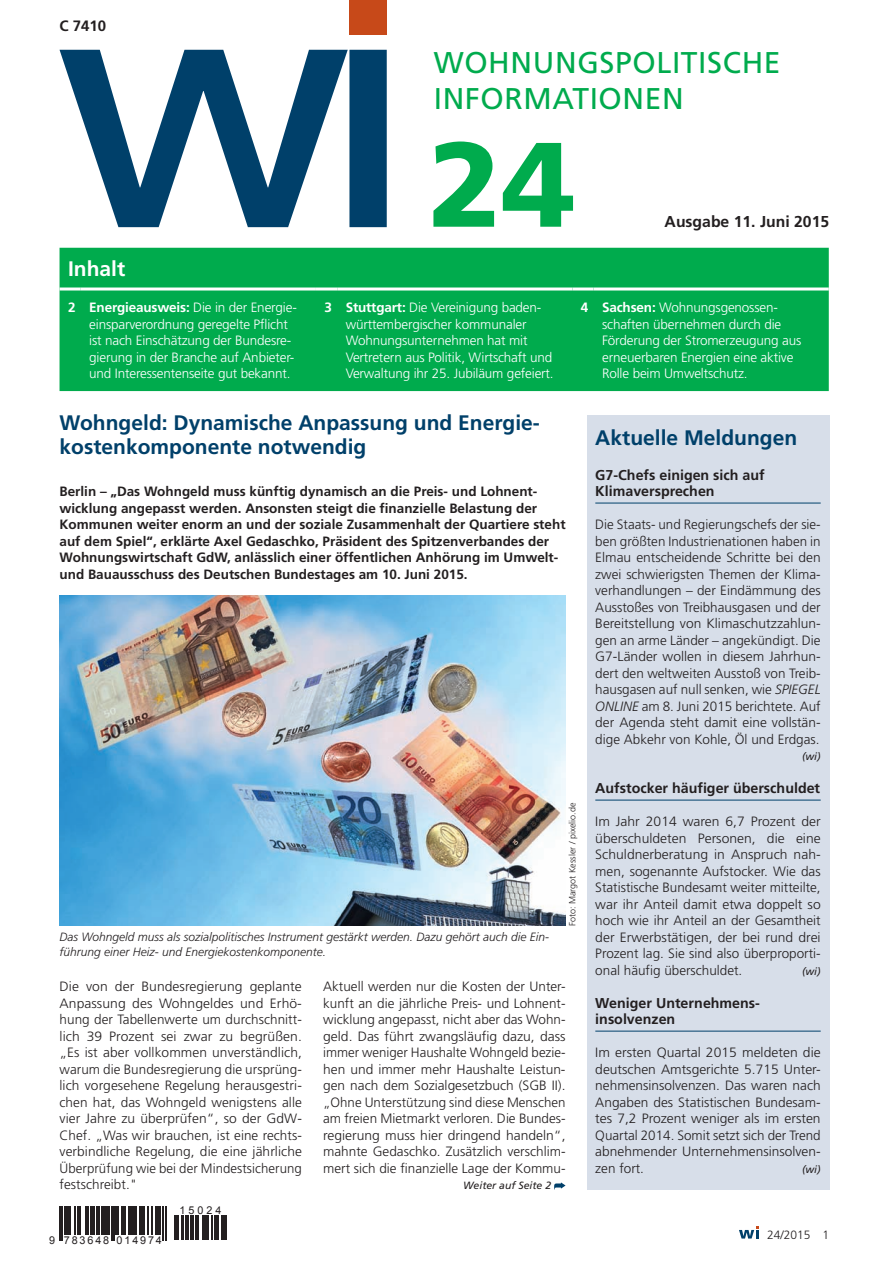
<style>
.page{position:relative;width:893px;height:1263px;background:#fff}
.page>*{position:absolute;margin:0;border:0;box-sizing:border-box;transform-origin:0 0}
.t1{font:900 120px "Frutiger";color:#00ab4d}
.t2{font:30px/36px "Frutiger";letter-spacing:.02em;color:#00ab4d}
.t3{font:700 21px/24px "Frutiger";color:#00406a}
.t4{font:700 21px "Frutiger";color:#fff}
.t5{font:700 15.75px "Frutiger";color:#231f20}
.t6{font:700 15px "Frutiger";color:#231f20}
.t7{font:700 14.25px/16.5px "Frutiger";color:#231f20}
.t8{font:300 13.5px/16.5px "Frutiger";color:#231f20;text-align:justify}
.t9{font:300 13.5px/16.5px "Frutiger";letter-spacing:-.01em;color:#fff}
.t10{font:700 13.5px/16.5px "Frutiger";color:#231f20}
.t11{font:italic 300 12px/15px "Frutiger";color:#231f20}
.t12{font:300 12px "Frutiger";color:#231f20}
.t13{font:10.8px "Arial";letter-spacing:.17em;color:#231f20}
.t14{font:italic 10.5px "Frutiger";color:#231f20}
.t15{font:300 9px "Frutiger";color:#231f20}
.s1{font-weight:700}
.s2{font-style:italic}
</style>
<div class="page">
<div style="left:60px;top:248px;width:769px;height:143px;background:#00ab4d"></div>
<hr style="left:60px;top:287px;width:21px;height:3px;background:#fff">
<hr style="left:81px;top:287px;width:235px;height:3px;background:#fff">
<hr style="left:316px;top:287px;width:21px;height:3px;background:#fff">
<hr style="left:337px;top:287px;width:235px;height:3px;background:#fff">
<hr style="left:572px;top:287px;width:22px;height:3px;background:#fff">
<hr style="left:594px;top:287px;width:235px;height:3px;background:#fff">
<svg style="left:554px;top:1182px;width:12px;height:7px"></svg>
<div style="left:587px;top:415px;width:242px;height:774px;background:#d7dee9"></div>
<hr style="left:595px;top:503px;width:226px;height:1px;background:#00406a">
<hr style="left:595px;top:800px;width:226px;height:1px;background:#00406a">
<hr style="left:595px;top:1031px;width:226px;height:1px;background:#00406a">
<img style="left:60px;top:595px;width:506px;height:330px">
<svg style="left:739px;top:1226px;width:20px;height:12px"></svg>
<hr style="left:60px;top:1206px;width:1px;height:34px;background:#231f20">
<hr style="left:62px;top:1206px;width:1px;height:34px;background:#231f20">
<hr style="left:64px;top:1206px;width:3px;height:28px;background:#231f20">
<hr style="left:68px;top:1206px;width:3px;height:28px;background:#231f20">
<svg style="left:74px;top:1206px;width:7px;height:28px"></svg>
<hr style="left:85px;top:1206px;width:2px;height:28px;background:#231f20">
<svg style="left:88px;top:1206px;width:1px;height:28px"></svg>
<hr style="left:90px;top:1206px;width:4px;height:28px;background:#231f20">
<hr style="left:97px;top:1206px;width:3px;height:28px;background:#231f20">
<svg style="left:101px;top:1206px;width:1px;height:28px"></svg>
<hr style="left:103px;top:1206px;width:3px;height:28px;background:#231f20">
<hr style="left:107px;top:1206px;width:3px;height:28px;background:#231f20">
<hr style="left:111px;top:1206px;width:1px;height:34px;background:#231f20">
<hr style="left:113px;top:1206px;width:2px;height:34px;background:#231f20">
<hr style="left:116px;top:1206px;width:3px;height:28px;background:#231f20">
<svg style="left:121px;top:1206px;width:1px;height:28px"></svg>
<hr style="left:124px;top:1206px;width:2px;height:28px;background:#231f20">
<hr style="left:128px;top:1206px;width:2px;height:28px;background:#231f20">
<hr style="left:131px;top:1206px;width:2px;height:28px;background:#231f20">
<hr style="left:134px;top:1206px;width:3px;height:28px;background:#231f20">
<hr style="left:139px;top:1206px;width:4px;height:28px;background:#231f20">
<svg style="left:144px;top:1206px;width:12px;height:28px"></svg>
<hr style="left:157px;top:1206px;width:4px;height:28px;background:#231f20">
<hr style="left:163px;top:1206px;width:1px;height:34px;background:#231f20">
<hr style="left:165px;top:1206px;width:1px;height:34px;background:#231f20">
<svg style="left:174px;top:1216px;width:1px;height:24px"></svg>
<hr style="left:176px;top:1216px;width:3px;height:24px;background:#231f20">
<hr style="left:181px;top:1216px;width:2px;height:24px;background:#231f20">
<svg style="left:185px;top:1216px;width:4px;height:24px"></svg>
<hr style="left:190px;top:1216px;width:3px;height:24px;background:#231f20">
<hr style="left:195px;top:1216px;width:2px;height:24px;background:#231f20">
<svg style="left:198px;top:1216px;width:1px;height:24px"></svg>
<hr style="left:202px;top:1216px;width:2px;height:24px;background:#231f20">
<svg style="left:206px;top:1216px;width:6px;height:24px"></svg>
<hr style="left:215px;top:1216px;width:2px;height:24px;background:#231f20">
<svg style="left:218px;top:1216px;width:1px;height:24px"></svg>
<hr style="left:221px;top:1216px;width:4px;height:24px;background:#231f20">
<svg style="left:226px;top:1216px;width:1px;height:24px"></svg>
<svg style="left:60px;top:50px;width:327px;height:177px"></svg>
<div style="left:350px;top:0;width:37px;height:34px;background:#c74919"></div>
<p class="t6" style="left:60px;top:17px;width:48px">C 7410</p>
<h2 class="t2" style="left:434px;top:44px;width:348px">WOHNUNGSPOLITISCHE<br>INFORMATIONEN</h2>
<h1 class="t1" style="left:428px;top:112px;width:148px">24</h1>
<p class="t5" style="left:665px;top:212px;width:166px">Ausgabe 11. Juni 2015</p>
<h3 class="t4" style="left:68px;top:257px;width:59px">Inhalt</h3>
<p class="t9" style="left:89px;top:300px;width:209px;text-indent:-21px"><span class="s1">2 Energieausweis:</span> Die in der Energie&shy;einsparverordnung geregelte Pflicht ist nach Einschätzung der Bundesre&shy;gierung in der Branche auf Anbieter&shy;und Interessentenseite gut bekannt.</p>
<p class="t9" style="left:346px;top:300px;width:209px;text-indent:-21px"><span class="s1">3 Stuttgart:</span> Die Vereinigung baden&shy;württembergischer kommunaler Wohnungsunternehmen hat mit Vertretern aus Politik, Wirtschaft und Verwaltung ihr 25. Jubiläum gefeiert.</p>
<p class="t9" style="left:602px;top:299px;width:201px;text-indent:-21px"><span class="s1">4 Sachsen:</span> Wohnungsgenossen&shy;schaften übernehmen durch die<br>Förderung der Stromerzeugung aus erneuerbaren Energien eine aktive<br>Rolle beim Umweltschutz.</p>
<h3 class="t3" style="left:60px;top:411px;width:482px">Wohngeld: Dynamische Anpassung und Energie&shy;kostenkomponente notwendig</h3>
<p class="t10" style="left:60px;top:483px;width:508px">Berlin – „Das Wohngeld muss künftig dynamisch an die Preis- und Lohnent&shy;wicklung angepasst werden. Ansonsten steigt die finanzielle Belastung der Kommunen weiter enorm an und der soziale Zusammenhalt der Quartiere steht auf dem Spiel“, erklärte Axel Gedaschko, Präsident des Spitzenverbandes der Wohnungswirtschaft GdW, anlässlich einer öffentlichen Anhörung im Umwelt&shy;und Bauausschuss des Deutschen Bundestages am 10. Juni 2015.</p>
<p class="t11" style="left:60px;top:929px;width:491px">Das Wohngeld muss als sozialpolitisches Instrument gestärkt werden. Dazu gehört auch die Ein&shy;führung einer Heiz- und Energiekostenkomponente.</p>
<p class="t15" style="left:567px;top:926px;width:125px;rotate:-90deg">Foto: Margot Kessler / pixelio.de</p>
<p class="t8" style="left:60px;top:979px;width:244px">Die von der Bundesregierung geplante Anpassung des Wohngeldes und Erhö&shy;hung der Tabellenwerte um durchschnitt&shy;lich 39 Prozent sei zwar zu begrüßen. „Es ist aber vollkommen unverständlich, warum die Bundesregierung die ursprüng&shy;lich vorgesehene Regelung herausgestri&shy;chen hat, das Wohngeld wenigstens alle vier Jahre zu überprüfen“, so der GdW-Chef. „Was wir brauchen, ist eine rechts&shy;verbindliche Regelung, die eine jährliche Überprüfung wie bei der Mindestsicherung festschreibt."</p>
<p class="t8" style="left:323px;top:979px;width:244px">Aktuell werden nur die Kosten der Unter&shy;kunft an die jährliche Preis- und Lohnent&shy;wicklung angepasst, nicht aber das Wohn&shy;geld. Das führt zwangsläufig dazu, dass immer weniger Haushalte Wohngeld bezie&shy;hen und immer mehr Haushalte Leistun&shy;gen nach dem Sozialgesetzbuch (SGB II). „Ohne Unterstützung sind diese Menschen am freien Mietmarkt verloren. Die Bundes&shy;regierung muss hier dringend handeln“, mahnte Gedaschko. Zusätzlich verschlim&shy;mert sich die finanzielle Lage der Kommu-</p>
<p class="t14" style="left:463px;top:1180px;width:89px">Weiter auf Seite 2</p>
<p class="t13" style="left:49px;top:1233px;width:114px">9 783648 014974</p>
<p class="t13" style="left:180px;top:1203px;width:43px">15024</p>
<h3 class="t3" style="left:595px;top:426px;width:203px">Aktuelle Meldungen</h3>
<p class="t7" style="left:595px;top:466px;width:171px">G7-Chefs einigen sich auf<br>Klimaversprechen</p>
<p class="t8" style="left:595px;top:517px;width:227px">Die Staats- und Regierungschefs der sie&shy;ben größten Industrienationen haben in Elmau entscheidende Schritte bei den zwei schwierigsten Themen der Klima&shy;verhandlungen – der Eindämmung des Ausstoßes von Treibhausgasen und der Bereitstellung von Klimaschutzzahlun&shy;gen an arme Länder – angekündigt. Die G7-Länder wollen in diesem Jahrhun&shy;dert den weltweiten Ausstoß von Treib&shy;hausgasen auf null senken, wie <span class="s2">SPIEGEL ONLINE</span> am 8. Juni 2015 berichtete. Auf der Agenda steht damit eine vollstän&shy;dige Abkehr von Kohle, Öl und Erdgas.</p>
<p class="t14" style="left:802px;top:751px;width:20px">(wi)</p>
<p class="t7" style="left:595px;top:780px;width:226px">Aufstocker häufiger überschuldet</p>
<p class="t8" style="left:595px;top:814px;width:227px">Im Jahr 2014 waren 6,7 Prozent der überschuldeten Personen, die eine Schuldnerberatung in Anspruch nah&shy;men, sogenannte Aufstocker. Wie das Statistische Bundesamt weiter mitteilte, war ihr Anteil damit etwa doppelt so hoch wie ihr Anteil an der Gesamtheit der Erwerbstätigen, der bei rund drei Prozent lag. Sie sind also überproporti&shy;onal häufig überschuldet.</p>
<p class="t14" style="left:802px;top:965px;width:20px">(wi)</p>
<p class="t7" style="left:595px;top:994px;width:166px">Weniger Unternehmens&shy;insolvenzen</p>
<p class="t8" style="left:595px;top:1045px;width:227px">Im ersten Quartal 2015 meldeten die deutschen Amtsgerichte 5.715 Unter&shy;nehmensinsolvenzen. Das waren nach Angaben des Statistischen Bundesam&shy;tes 7,2 Prozent weniger als im ersten Quartal 2014. Somit setzt sich der Trend abnehmender Unternehmensinsolven&shy;zen fort.</p>
<p class="t14" style="left:802px;top:1163px;width:20px">(wi)</p>
<p class="t12" style="left:767px;top:1227px;width:64px">24/2015 1</p>
</div>
